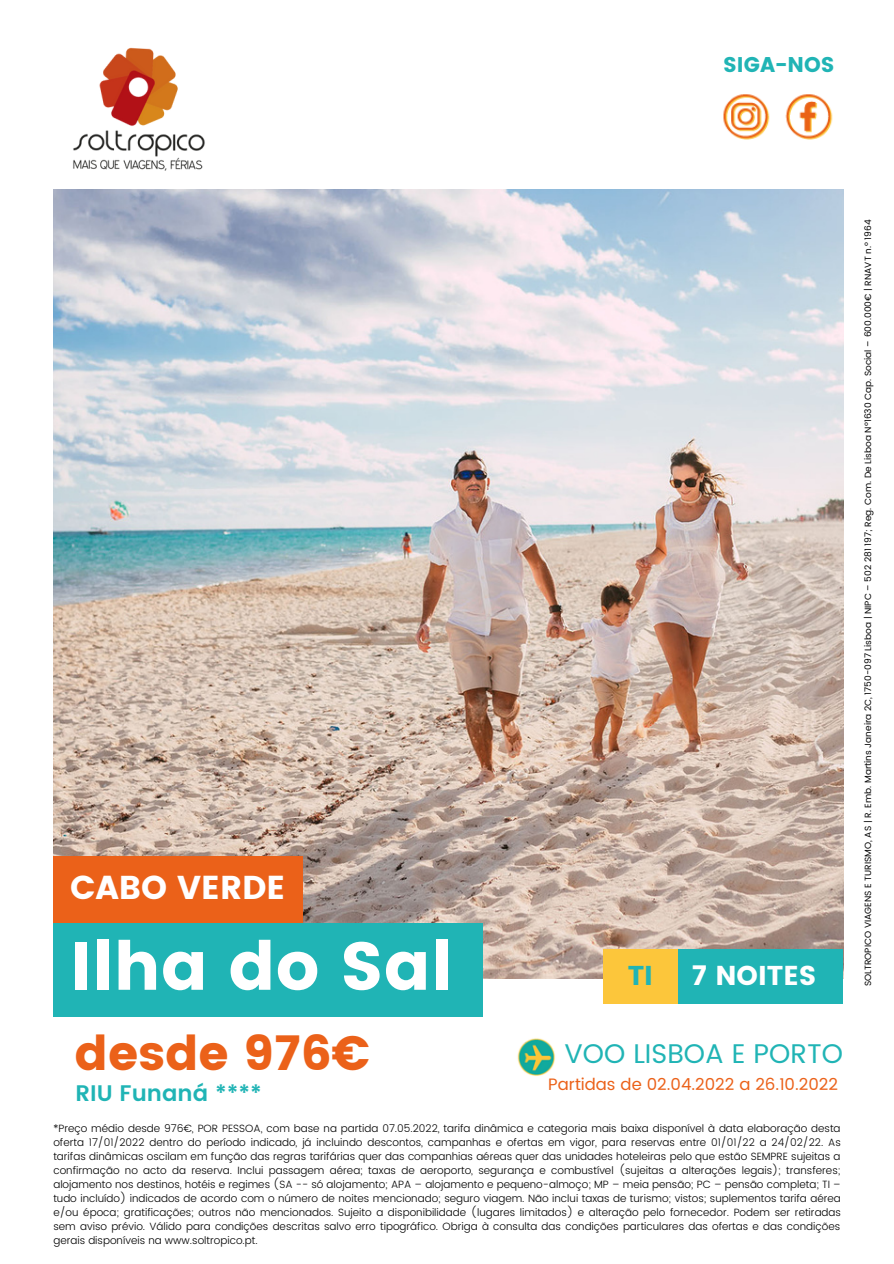
<style>
.page{position:relative;width:894px;height:1264px;background:#fff}
.page>*{position:absolute;margin:0;border:0;box-sizing:border-box;transform-origin:0 0}
.t1{font:67.5px "Poppins";color:#fff}
.t2{font:48px "Poppins";color:#eb6119}
.t3{font:33px "Poppins";color:#fff}
.t4{font:27.15px "Poppins";color:#fff}
.t5{font:27.15px "Poppins";color:#20b4b5}
.t6{font:27px "Poppins";color:#20b4b5}
.t7{font:600 22.5px "Poppins";color:#20b4b5}
.t8{font:21.3px "Poppins";color:#20b4b5}
.t9{font:16.5px "Poppins";color:#eb6119}
.t10{font:300 10.5px/14.1px "Poppins";color:#000;text-align:justify}
.t11{font:9px "Poppins";color:#000}
</style>
<div class="page">
<img style="left:53px;top:189px;width:789px;height:789px">
<div style="left:53px;top:922px;width:429px;height:94px;background:#20b4b5"></div>
<div style="left:53px;top:856px;width:249px;height:67px;background:#eb6119"></div>
<div style="left:677px;top:949px;width:165px;height:54px;background:#20b4b5"></div>
<div style="left:603px;top:949px;width:74px;height:54px;background:#fcc63b"></div>
<img style="left:73px;top:47px;width:132px;height:124px">
<img style="left:517px;top:1038px;width:38px;height:38px">
<img style="left:723px;top:94px;width:110px;height:46px">
<p class="t8" style="left:723px;top:52px;width:113px">SIGA-NOS</p>
<p class="t3" style="left:70px;top:868px;width:217px">CABO VERDE</p>
<p class="t1" style="left:70px;top:927px;width:384px">Ilha do Sal</p>
<p class="t5" style="left:627px;top:959px;width:27px">TI</p>
<p class="t4" style="left:691px;top:959px;width:126px">7 NOITES</p>
<p class="t2" style="left:74px;top:1025px;width:297px">desde 976€</p>
<p class="t7" style="left:76px;top:1080px;width:187px">RIU Funaná ****</p>
<p class="t6" style="left:564px;top:1038px;width:280px">VOO LISBOA E PORTO</p>
<p class="t9" style="left:548px;top:1074px;width:291px">Partidas de 02.04.2022 a 26.10.2022</p>
<p class="t10" style="left:53px;top:1121px;width:789px">*Preço médio desde 976€, POR PESSOA, com base na partida 07.05.2022, tarifa dinâmica e categoria mais baixa disponível à data elaboração desta oferta 17/01/2022 dentro do período indicado, já incluindo descontos, campanhas e ofertas em vigor, para reservas entre 01/01/22 a 24/02/22. As tarifas dinâmicas oscilam em função das regras tarifárias quer das companhias aéreas quer das unidades hoteleiras pelo que estão SEMPRE sujeitas a confirmação no acto da reserva. Inclui passagem aérea; taxas de aeroporto, segurança e combustível (sujeitas a alterações legais); transferes; alojamento nos destinos, hotéis e regimes (SA -- só alojamento; APA – alojamento e pequeno-almoço; MP – meia pensão; PC – pensão completa; TI – tudo incluído) indicados de acordo com o número de noites mencionado; seguro viagem. Não inclui taxas de turismo; vistos; suplementos tarifa aérea e/ou época; gratificações; outros não mencionados. Sujeito a disponibilidade (lugares limitados) e alteração pelo fornecedor. Podem ser retiradas sem aviso prévio. Válido para condições descritas salvo erro tipográfico. Obriga à consulta das condições particulares das ofertas e das condições gerais disponíveis na www.soltropico.pt.</p>
<p class="t11" style="left:862px;top:986px;width:768px;rotate:-90deg">SOLTROPICO VIAGENS E TURISMO, AS | R. Emb. Martins Janeira 2C, 1750-097 Lisboa | NIPC – 502 281 197; Reg. Com. De Lisboa Nº1630 Cap. Social – 600.000€ | RNAVT n.º 1964</p>
</div>
